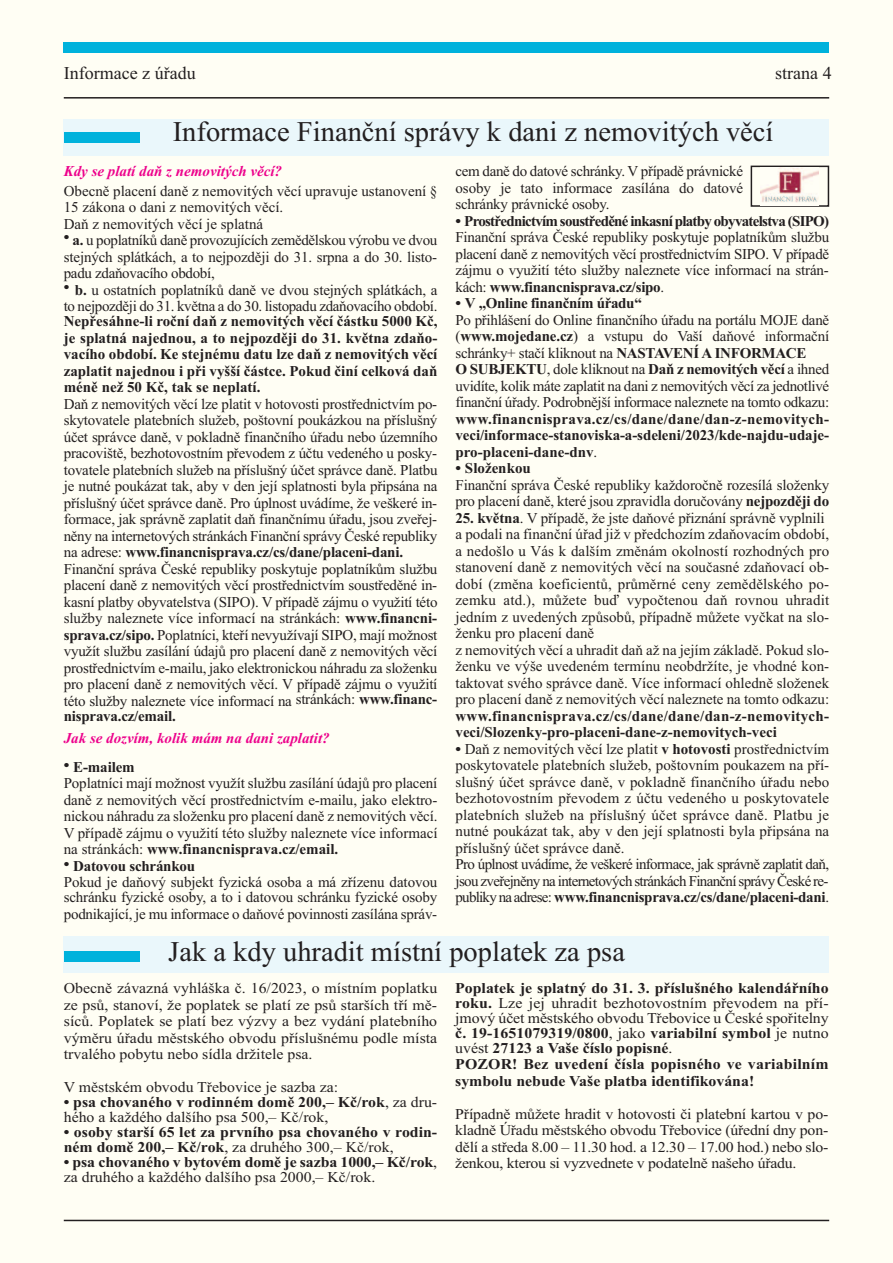
<style>
.page{position:relative;width:893px;height:1263px;background:#fffef4}
.page>*{position:absolute;margin:0;border:0;box-sizing:border-box;transform-origin:0 0}
.t1{font:28.5px "Times New Roman";color:#231f20}
.t2{font:18px "Times New Roman";color:#231f20}
.t3{font:15px/16.5px "Times New Roman";letter-spacing:-.01em;color:#231f20}
.t4{font:15px/16.5px "Times New Roman";letter-spacing:-.01em;color:#231f20;text-align:justify;scale:1.06 1}
.t5{font:700 15px/15px "Times New Roman";color:#231f20;scale:1.06 1}
.t6{font:700 15px/16.5px "Times New Roman";color:#231f20;text-align:justify}
.t7{font:700 15px/16.5px "Times New Roman";letter-spacing:.02em;color:#231f20}
.t8{font:italic 700 15px "Times New Roman";color:#ed028c}
.t9{font:700 15px "Times New Roman";letter-spacing:-.05em;color:#231f20;scale:1.06 1}
.t10{font:700 15px "Times New Roman";letter-spacing:-.02em;color:#231f20;scale:1.06 1}
.s1{font-weight:700}
.s2{font-weight:400}
</style>
<div class="page">
<hr style="left:64px;top:97px;width:765px;height:2px;background:#231f20">
<hr style="left:64px;top:1220px;width:765px;height:1px;background:#231f20">
<div style="left:64px;top:43px;width:765px;height:10px;background:#00b2dc"></div>
<div style="left:64px;top:936px;width:765px;height:37px;background:#eaf7fb"></div>
<div style="left:64px;top:951px;width:75px;height:11px;background:#00b2dc"></div>
<div style="left:64px;top:119px;width:765px;height:36px;background:#eaf7fb"></div>
<div style="left:64px;top:132px;width:75px;height:10px;background:#00b2dc"></div>
<div style="left:751px;top:166px;width:78px;height:41px;border:2px solid #231f20"></div>
<img style="left:761px;top:167px;width:58px;height:38px">
<p class="t2" style="left:64px;top:62px;width:133px">Informace z úřadu</p>
<p class="t2" style="left:775px;top:62px;width:58px">strana 4</p>
<h1 class="t1" style="left:173px;top:114px;width:602px">Informace Finanční správy k dani z nemovitých věcí</h1>
<p class="t8" style="left:64px;top:162px;width:220px">Kdy se platí daň z nemovitých věcí?</p>
<p class="t3" style="left:64px;top:182px;width:375px">Obecně placení daně z nemovitých věcí upravuje ustanovení §<br>15 zákona o dani z nemovitých věcí.<br>Daň z nemovitých věcí je splatná</p>
<p class="t3" style="left:64px;top:232px;width:375px;text-align:justify"><sup>•</sup> <span class="s1">a.</span> u poplatníků daně provozujících zemědělskou výrobu ve dvou stejných splátkách, a to nejpozději do 31. srpna a do 30. listo&shy;padu zdaňovacího období,</p>
<p class="t3" style="left:64px;top:281px;width:375px"><sup>•</sup> <span class="s1">b.</span> u ostatních poplatníků daně ve dvou stejných splátkách, a to nejpozději do 31. května a do 30. listopadu zdaňovacího období.</p>
<p class="t6" style="left:64px;top:313px;width:375px">Nepřesáhne-li roční daň z nemovitých věcí částku 5000 Kč, je splatná najednou, a to nejpozději do 31. května zdaňo&shy;vacího období. Ke stejnému datu lze daň z nemovitých věcí zaplatit najednou i při vyšší částce. Pokud činí celková daň méně než 50 Kč, tak se neplatí.</p>
<p class="t3" style="left:64px;top:395px;width:375px">Daň z nemovitých věcí lze platit v hotovosti prostřednictvím po&shy;skytovatele platebních služeb, poštovní poukázkou na příslušný účet správce daně, v pokladně finančního úřadu nebo územního pracoviště, bezhotovostním převodem z účtu vedeného u posky&shy;tovatele platebních služeb na příslušný účet správce daně. Platbu je nutné poukázat tak, aby v den její splatnosti byla připsána na příslušný účet správce daně. Pro úplnost uvádíme, že veškeré in&shy;formace, jak správně zaplatit daň finančnímu úřadu, jsou zveřej&shy;něny na internetových stránkách Finanční správy České republiky na adrese: <span class="s1">www.financnisprava.cz/cs/dane/placeni-dani.<br></span>Finanční správa České republiky poskytuje poplatníkům službu placení daně z nemovitých věcí prostřednictvím soustředěné in&shy;kasní platby obyvatelstva (SIPO). V případě zájmu o využití této služby naleznete více informací na stránkách: <span class="s1">www.financni&shy;sprava.cz/sipo.</span> Poplatníci, kteří nevyužívají SIPO, mají možnost využít službu zasílání údajů pro placení daně z nemovitých věcí prostřednictvím e-mailu, jako elektronickou náhradu za složenku pro placení daně z nemovitých věcí. V případě zájmu o využití této služby naleznete více informací na stránkách: <span class="s1">www.financ-</span></p>
<p class="t6" style="left:64px;top:707px;width:113px">nisprava.cz/email.</p>
<p class="t8" style="left:64px;top:729px;width:267px">Jak se dozvím, kolik mám na dani zaplatit?</p>
<p class="t5" style="left:64px;top:759px;width:68px">• E-mailem</p>
<p class="t3" style="left:64px;top:775px;width:375px;text-align:justify">Poplatníci mají možnost využít službu zasílání údajů pro placení daně z nemovitých věcí prostřednictvím e-mailu, jako elektro&shy;nickou náhradu za složenku pro placení daně z nemovitých věcí.<br>V případě zájmu o využití této služby naleznete více informací na stránkách: <span class="s1">www.financnisprava.cz/email.</span></p>
<p class="t5" style="left:64px;top:858px;width:125px">• Datovou schránkou</p>
<p class="t3" style="left:64px;top:874px;width:375px;line-height:15px">Pokud je daňový subjekt fyzická osoba a má zřízenu datovou schránku fyzické osoby, a to i datovou schránku fyzické osoby</p>
<p class="t3" style="left:64px;top:905px;width:375px">podnikající, je mu informace o daňové povinnosti zasílána správ-</p>
<p class="t3" style="left:455px;top:163px;width:289px;text-align:justify">cem daně do datové schránky. V případě právnické osoby je tato informace zasílána do datové schránky právnické osoby.</p>
<p class="t9" style="left:455px;top:212px;width:354px">• Prostřednictvím soustředěné inkasní platby obyvatelstva (SIPO)</p>
<p class="t3" style="left:455px;top:229px;width:375px;text-align:justify">Finanční správa České republiky poskytuje poplatníkům službu placení daně z nemovitých věcí prostřednictvím SIPO. V případě zájmu o využití této služby naleznete více informací na strán&shy;kách: <span class="s1">www.financnisprava.cz/sipo</span>.</p>
<p class="t10" style="left:455px;top:294px;width:177px">• V „Online finančním úřadu“</p>
<p class="t3" style="left:455px;top:311px;width:375px">Po přihlášení do Online finančního úřadu na portálu MOJE daně (<span class="s1">www.mojedane.cz</span>) a vstupu do Vaší daňové informační schránky+ stačí kliknout na <span class="s1">NASTAVENÍ A INFORMACE<br>O SUBJEKTU</span>, dole kliknout na <span class="s1">Daň z nemovitých věcí</span> a ihned uvidíte, kolik máte zaplatit na dani z nemovitých věcí za jednotlivé finanční úřady. Podrobnější informace naleznete na tomto odkazu:</p>
<p class="t6" style="left:455px;top:410px;width:375px">www.financnisprava.cz/cs/dane/dane/dan-z-nemovitych&shy;veci/informace-stanoviska-a-sdeleni/2023/kde-najdu-udaje&shy;pro-placeni-dane-dnv<span class="s2">.</span></p>
<p class="t5" style="left:455px;top:460px;width:73px">• Složenkou</p>
<p class="t3" style="left:455px;top:476px;width:375px">Finanční správa České republiky každoročně rozesílá složenky pro placení daně, které jsou zpravidla doručovány <span class="s1">nejpozději do</span></p>
<p class="t3" style="left:455px;top:509px;width:375px"><span class="s1">25. května</span>. V případě, že jste daňové přiznání správně vyplnili a podali na finanční úřad již v předchozím zdaňovacím období, a nedošlo u Vás k dalším změnám okolností rozhodných pro stanovení daně z nemovitých věcí na současné zdaňovací ob&shy;dobí (změna koeficientů, průměrné ceny zemědělského po&shy;zemku atd.), můžete buď vypočtenou daň rovnou uhradit jedním z uvedených způsobů, případně můžete vyčkat na slo&shy;ženku pro placení daně<br>z nemovitých věcí a uhradit daň až na jejím základě. Pokud slo&shy;ženku ve výše uvedeném termínu neobdržíte, je vhodné kon&shy;taktovat svého správce daně. Více informací ohledně složenek pro placení daně z nemovitých věcí naleznete na tomto odkazu:</p>
<p class="t7" style="left:455px;top:707px;width:375px">www.financnisprava.cz/cs/dane/dane/dan-z-nemovitych&shy;veci/Slozenky-pro-placeni-dane-z-nemovitych-veci</p>
<p class="t3" style="left:455px;top:740px;width:375px"><span class="s1">•</span> Daň z nemovitých věcí lze platit <span class="s1">v hotovosti</span> prostřednictvím poskytovatele platebních služeb, poštovním poukazem na pří&shy;slušný účet správce daně, v pokladně finančního úřadu nebo bezhotovostním převodem z účtu vedeného u poskytovatele platebních služeb na příslušný účet správce daně. Platbu je nutné poukázat tak, aby v den její splatnosti byla připsána na příslušný účet správce daně.<br>Pro úplnost uvádíme, že veškeré informace, jak správně zaplatit daň, jsou zveřejněny na internetových stránkách Finanční správy České re&shy;publikyna adrese: <span class="s1">www.financnisprava.cz/cs/dane/placeni-dani</span>.</p>
<h1 class="t1" style="left:168px;top:935px;width:458px">Jak a kdy uhradit místní poplatek za psa</h1>
<p class="t4" style="left:64px;top:980px;width:354px">Obecně závazná vyhláška č. 16/2023, o místním poplatku ze psů, stanoví, že poplatek se platí ze psů starších tří mě&shy;síců. Poplatek se platí bez výzvy a bez vydání platebního výměru úřadu městského obvodu příslušnému podle místa trvalého pobytu nebo sídla držitele psa.</p>
<p class="t4" style="left:64px;top:1079px;width:261px">V městském obvodu Třebovice je sazba za:</p>
<p class="t4" style="left:64px;top:1094px;width:354px;line-height:15px"><span class="s1">• psa chovaného v rodinném domě 200,– Kč/rok</span>, za dru&shy;hého a každého dalšího psa 500,– Kč/rok,</p>
<p class="t5" style="left:64px;top:1124px;width:354px">• osoby starší 65 let za prvního psa chovaného v rodin&shy;ném domě 200,– Kč/rok<span class="s2">, za druhého 300,– Kč/rok,</span></p>
<p class="t5" style="left:64px;top:1154px;width:354px">• psa chovaného v bytovém domě je sazba 1000,– Kč/rok<span class="s2">, za druhého a každého dalšího psa 2000,– Kč/rok.</span></p>
<p class="t5" style="left:455px;top:980px;width:354px;text-align:justify">Poplatek je splatný do 31. 3. příslušného kalendářního roku. <span class="s2">Lze jej uhradit bezhotovostním převodem na pří&shy;jmový účet městského obvodu Třebovice u České spořitelny </span>č. 19-1651079319/0800<span class="s2">, jako</span> variabilní symbol <span class="s2">je nutno uvést</span> 27123 a Vaše číslo popisné<span class="s2">.</span></p>
<p class="t5" style="left:455px;top:1056px;width:354px;line-height:16.5px">POZOR! Bez uvedení čísla popisného ve variabilním symbolu nebude Vaše platba identifikována!</p>
<p class="t4" style="left:455px;top:1105px;width:354px">Případně můžete hradit v hotovosti či platební kartou v po&shy;kladně Úřadu městského obvodu Třebovice (úřední dny pon&shy;dělí a středa 8.00 – 11.30 hod. a 12.30 – 17.00 hod.) nebo slo&shy;ženkou, kterou si vyzvednete v podatelně našeho úřadu.</p>
</div>
